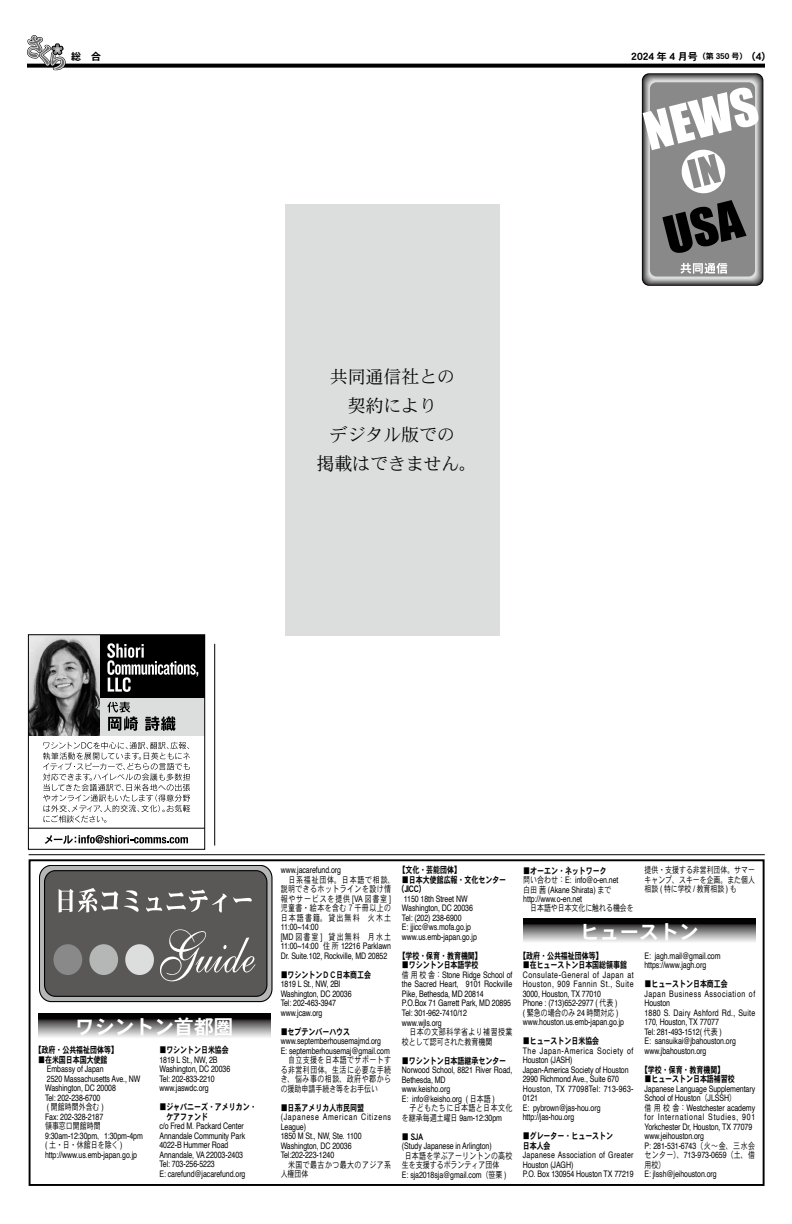
<style>
.page{position:relative;width:792px;height:1224px;background:#fff}
.page>*{position:absolute;margin:0;border:0;box-sizing:border-box;transform-origin:0 0}
.t1{font:20px "DFHS Gothic W7 MP RKSJ H";letter-spacing:-.01em;color:#fff}
.t2{font:18px/29px "DFHS Mincho W3 MP RKSJ H";letter-spacing:-.01em;color:#000;text-align:center}
.t3{font:10px "DFHS Gothic W7 MP RKSJ H";color:#000}
.t4{font:9px/9.5px "Helvetica";letter-spacing:-.01em;color:#000;scale:.78 1}
.t5{font:9px/9.5px "DFHS Gothic W7 MP RKSJ H";letter-spacing:-.01em;color:#000;scale:.78 1}
.t6{font:9px/9.5px "DFHS Gothic W3 MP RKSJ H";letter-spacing:.055em;color:#000;scale:.78 1}
.t7{font:9px/9.5px "Helvetica";letter-spacing:.06em;color:#000;scale:.78 1}
.t8{font:9px/9.5px "DFHS Gothic W3 MP RKSJ H";letter-spacing:.105em;color:#000;scale:.78 1}
.t9{font:9px/9.5px "DFHS Gothic W3 MP RKSJ H";letter-spacing:.055em;color:#000;text-align:justify;scale:.77 1}
.t10{font:9px "DFHS Gothic W3 MP RKSJ H";letter-spacing:-.01em;color:#000;scale:.78 1}
.t11{font:9px/9.5px "DFHS Gothic W3 MP RKSJ H";letter-spacing:.025em;color:#000;scale:.78 1}
.t12{font:9px "DFHS Gothic W3 MP RKSJ H";letter-spacing:-.005em;color:#000;scale:.77 1}
.t13{font:9px "DFHS Gothic W3 MP RKSJ H";letter-spacing:.155em;color:#000;scale:.78 1}
.s1{font-size:8px}
.s2{font-family:"Helvetica"}
.s3{font-family:"DFHS Gothic W3 MP RKSJ H"}
</style>
<div class="page">
<svg style="left:66px;top:64px;width:699px;height:4px;background:#181818"></svg>
<svg style="left:27px;top:35px;width:39px;height:36px"></svg>
<svg style="left:646px;top:77px;width:114px;height:205px"></svg>
<div style="left:649px;top:80px;width:107px;height:199px;background:#dcdddd;border-radius:7px"></div>
<div style="left:650px;top:82px;width:105px;height:195px;background:#898989;border-radius:7px"></div>
<svg style="left:643px;top:87px;width:116px;height:166px"></svg>
<svg style="left:680px;top:263px;width:47px;height:11px"></svg>
<hr style="left:29px;top:855px;width:736px;height:1px;background:#000">
<div style="left:29px;top:859px;width:736px;height:327px;border:2px solid #000"></div>
<div style="left:39px;top:865px;width:233px;height:137px;background:#b5b6b6;border-radius:12px"></div>
<div style="left:39px;top:865px;width:233px;height:137px;border:1px solid #000;border-radius:12px"></div>
<div style="left:45px;top:871px;width:222px;height:125px;background:#5a5757;border-radius:11px"></div>
<div style="left:44px;top:870px;width:223px;height:127px;border:1px solid #000;border-radius:11px"></div>
<svg style="left:59px;top:888px;width:59px;height:25px"></svg>
<svg style="left:124px;top:890px;width:15px;height:22px"></svg>
<svg style="left:146px;top:890px;width:81px;height:23px"></svg>
<svg style="left:233px;top:897px;width:19px;height:6px"></svg>
<svg style="left:160px;top:929px;width:95px;height:52px"></svg>
<div style="left:54px;top:944px;width:28px;height:31px;background:#898989;border-radius:50%"></div>
<div style="left:89px;top:944px;width:29px;height:31px;background:#b5b6b6;border-radius:50%"></div>
<div style="left:125px;top:944px;width:29px;height:31px;background:#dcdddd;border-radius:50%"></div>
<svg style="left:38px;top:1014px;width:232px;height:23px;background:#727272"></svg>
<svg style="left:523px;top:919px;width:232px;height:23px;background:#757475"></svg>
<hr style="left:215px;top:644px;width:1px;height:202px;background:#000">
<div style="left:100px;top:635px;width:105px;height:63px;background:#000"></div>
<div style="left:100px;top:698px;width:105px;height:38px;background:#dcdddd"></div>
<svg style="left:107px;top:643px;width:91px;height:49px"></svg>
<svg style="left:107px;top:702px;width:31px;height:29px"></svg>
<svg style="left:145px;top:716px;width:30px;height:15px"></svg>
<img style="left:30px;top:636px;width:70px;height:100px">
<svg style="left:43px;top:742px;width:147px;height:81px"></svg>
<svg style="left:45px;top:835px;width:143px;height:9px"></svg>
<div style="left:28px;top:634px;width:177px;height:216px;border:1px solid #000"></div>
<hr style="left:28px;top:828px;width:177px;height:1px;background:#000">
<div style="left:285px;top:204px;width:215px;height:431px;background:#dcdddd"></div>
<p class="t3" style="left:71px;top:51px;width:31px">総　合</p>
<p class="t3" style="left:631px;top:51px;width:135px">2024 年 4 月号<span class="s1">（第 350 号）</span> (4)</p>
<h2 class="t2" style="left:317px;top:362px;width:162px">共同通信社との<br>契約により<br>デジタル版での<br>掲載はできません。</h2>
<h1 class="t1" style="left:75px;top:1017px;width:160px">ワシントン首都圏</h1>
<p class="t5" style="left:35px;top:1045px;width:109px">【政府・公共福祉団体等】</p>
<p class="t5" style="left:38px;top:1055px;width:91px">■在米国日本国大使館</p>
<p class="t4" style="left:45px;top:1065px;width:124px">Embassy of Japan<br>2520 Massachusetts Ave., NW<br>Washington, DC 20008<br>Tel: 202-238-6700</p>
<p class="t10" style="left:47px;top:1102px;width:74px"><span class="s2">(</span> 開館時間外含む <span class="s2">)</span></p>
<p class="t4" style="left:45px;top:1112px;width:76px">Fax: 202-328-2187</p>
<p class="t10" style="left:38px;top:1121px;width:82px">　領事窓口開館時間</p>
<p class="t4" style="left:45px;top:1131px;width:127px">9:30am-12:30pm<span class="s3">、</span>1:30pm-4pm</p>
<p class="t6" style="left:45px;top:1140px;width:101px"><span class="s2">(</span> 土・日・休館日を除く <span class="s2">)</span></p>
<p class="t4" style="left:45px;top:1150px;width:120px">http://www.us.emb-japan.go.jp</p>
<p class="t5" style="left:159px;top:1045px;width:91px">■ワシントン日米協会</p>
<p class="t4" style="left:159px;top:1055px;width:93px">1819 L St., NW, 2B<br>Washington, DC 20036<br>Tel: 202-833-2210 www.jaswdc.org</p>
<p class="t5" style="left:159px;top:1102px;width:126px">■ジャパニーズ・アメリカン・　ケアファンド</p>
<p class="t4" style="left:159px;top:1122px;width:112px">c/o Fred M. Packard Center<br>Annandale Community Park<br>4022-B Hummer Road<br>Annandale, VA 22003-2403<br>Tel: 703-256-5223<br>E: carefund@jacarefund.org</p>
<p class="t4" style="left:281px;top:866px;width:79px">www.jacarefund.org</p>
<p class="t8" style="left:281px;top:875px;width:148px">　日系福祉団体。日本語で相談、説明できるホットラインを設け情報やサービスを提供 <span class="s2">[VA</span> 図書室 <span class="s2">]</span>児童書・絵本を含む７千冊以上の日本語書籍。貸出無料　火木土</p>
<p class="t4" style="left:281px;top:923px;width:50px">11:00~14:00</p>
<p class="t13" style="left:281px;top:932px;width:143px"><span class="s2">[MD</span> 図書室 <span class="s2">]</span> 貸出無料　月水土</p>
<p class="t4" style="left:281px;top:942px;width:143px">11:00~14:00 <span class="s3">住所</span> 12216 Parklawn<br>Dr. Suite.102, Rockville, MD 20852</p>
<p class="t5" style="left:281px;top:970px;width:117px">■ワシントンＤＣ日本商工会</p>
<p class="t4" style="left:281px;top:980px;width:93px">1819 L St., NW, 2Bl<br>Washington, DC 20036<br>Tel: 202-463-3947 www.jcaw.org</p>
<p class="t5" style="left:281px;top:1027px;width:91px">■セプテンバーハウス</p>
<p class="t4" style="left:281px;top:1037px;width:142px">www.septemberhousemajmd.org<br>E: septemberhousemaj@gmail.com</p>
<p class="t6" style="left:281px;top:1055px;width:143px;text-align:justify">　自立支援を日本語でサポートする非営利団体。生活に必要な手続き、悩み事の相談、政府や郡からの援助申請手続き等をお手伝い</p>
<p class="t5" style="left:281px;top:1103px;width:109px">■日系アメリカ人市民同盟</p>
<p class="t4" style="left:281px;top:1113px;width:143px">(Japanese American Citizens<br>League)<br>1850 M St., NW, Ste. 1100<br>Washington, DC 20036<br>Tel:202-223-1240</p>
<p class="t6" style="left:281px;top:1160px;width:143px">　米国で最古かつ最大のアジア系人権団体　</p>
<p class="t5" style="left:398px;top:865px;width:82px">【文化・芸能団体】</p>
<p class="t5" style="left:402px;top:875px;width:135px">■日本大使館広報・文化センター(JICC)</p>
<p class="t4" style="left:402px;top:894px;width:98px">1150 18th Street NW<br>Washington, DC 20036<br>Tel: (202) 238-6900<br>E: jjicc@ws.mofa.go.jp www.us.emb-japan.go.jp</p>
<p class="t5" style="left:398px;top:951px;width:109px">【学校・保育・教育機関】</p>
<p class="t5" style="left:402px;top:960px;width:100px">■ワシントン日本語学校</p>
<p class="t4" style="left:402px;top:970px;width:143px"><span class="s3">借用校舎：</span>Stone Ridge School of the Sacred Heart, 9101 Rockville<br>Pike, Bethesda, MD 20814<br>P.O.Box 71 Garrett Park, MD 20895<br>Tel: 301-962-7410/12<br>www.wjls.org</p>
<p class="t6" style="left:402px;top:1027px;width:143px">　日本の文部科学省より補習授業校として認可された教育機関</p>
<p class="t5" style="left:402px;top:1056px;width:135px">■ワシントン日本語継承センター</p>
<p class="t4" style="left:402px;top:1065px;width:143px">Norwood School, 8821 River Road,<br>Bethesda, MD<br>www.keisho.org<br>E: info@keisho.org ( <span class="s3">日本語</span> )</p>
<p class="t6" style="left:402px;top:1103px;width:143px">　子どもたちに日本語と日本文化</p>
<p class="t4" style="left:402px;top:1113px;width:130px"><span class="s3">を継承毎週土曜日</span> 9am-12:30pm</p>
<p class="t5" style="left:402px;top:1132px;width:29px">■ SJA</p>
<p class="t4" style="left:402px;top:1141px;width:117px">(Study Japanese in Arlington)</p>
<p class="t11" style="left:402px;top:1151px;width:143px;text-indent:3px">日本語を学ぶアーリントンの高校生を支援するボランティア団体</p>
<p class="t4" style="left:402px;top:1170px;width:136px">E: sja2018sja@gmail.com<span class="s3">（笹栗</span> )</p>
<p class="t5" style="left:523px;top:866px;width:109px">■オーエン・ネットワーク</p>
<p class="t4" style="left:523px;top:875px;width:124px"><span class="s3">問い合わせ：</span>E: info@o-en.net<span class="s3">白田茜</span> (Akane Shirata) <span class="s3">まで</span>http://www.o-en.net</p>
<p class="t12" style="left:523px;top:904px;width:145px">　日本語や日本文化に触れる機会を</p>
<p class="t9" style="left:645px;top:865px;width:145px">提供・支援する非営利団体。サマーキャンプ、スキーを企画。また個人相談 <span class="s2">(</span> 特に学校 <span class="s2">/</span> 教育相談 <span class="s2">)</span> も</p>
<h1 class="t1" style="left:580px;top:921px;width:120px">ヒューストン</h1>
<p class="t5" style="left:519px;top:951px;width:109px">【政府・公共福祉団体等】</p>
<p class="t5" style="left:523px;top:960px;width:135px">■在ヒューストン日本国総領事館</p>
<p class="t7" style="left:523px;top:970px;width:144px">Consulate-General of Japan at<br>Houston, 909 Fannin St., Suite<br>3000, Houston, TX 77010<br>Phone : (713)652-2977 ( <span class="s3">代表</span> )</p>
<p class="t10" style="left:523px;top:1008px;width:124px"><span class="s2">(</span> 緊急の場合のみ <span class="s2">24</span> 時間対応 <span class="s2">)</span></p>
<p class="t4" style="left:523px;top:1018px;width:131px">www.houston.us.emb-japan.go.jp</p>
<p class="t5" style="left:523px;top:1036px;width:100px">■ヒューストン日米協会</p>
<p class="t4" style="left:523px;top:1046px;width:144px">The Japan-America Society of<br>Houston (JASH)<br>Japan-America Society of Houston<br>2990 Richmond Ave., Suite 670<br>Houston, TX 77098Tel: 713-963-<br>0121<br>E: pybrown@jas-hou.org http://jas-hou.org</p>
<p class="t5" style="left:523px;top:1131px;width:117px">■グレーター・ヒューストン日本人会</p>
<p class="t4" style="left:523px;top:1151px;width:144px">Japanese Association of Greater<br>Houston (JAGH)<br>P.O. Box 130954 Houston TX 77219</p>
<p class="t4" style="left:644px;top:951px;width:99px">E: jagh.mail@gmail.com https://www.jagh.org</p>
<p class="t5" style="left:644px;top:979px;width:109px">■ヒューストン日本商工会</p>
<p class="t4" style="left:644px;top:989px;width:195px">Japan Business Association of<br>Houston<br>1880 S. Dairy Ashford Rd., Suite<br>170, Houston, TX 77077<span class="s3">　　　　　　　　　　　<br></span>Tel: 281-493-1512( <span class="s3">代表</span> )<br>E: sansuikai@jbahouston.org www.jbahouston.org</p>
<p class="t5" style="left:641px;top:1065px;width:109px">【学校・保育・教育機関】</p>
<p class="t5" style="left:644px;top:1074px;width:117px">■ヒューストン日本語補習校</p>
<p class="t4" style="left:644px;top:1084px;width:144px">Japanese Language Supplementary<br>School of Houston<span class="s3">（</span>JLSSH<span class="s3">）<br>借用校舎：</span>Westchester academy for International Studies, 901<br>Yorkchester Dr, Houston, TX 77079 www.jeihouston.org<br>P: 281-531-6743<span class="s3">（火〜金、三水会センター）、</span>713-973-0659<span class="s3">（土、借</span></p>
<p class="t6" style="left:644px;top:1160px;width:28px">用校）</p>
<p class="t4" style="left:644px;top:1170px;width:94px">E: jlssh@jeihouston.org</p>
</div>
